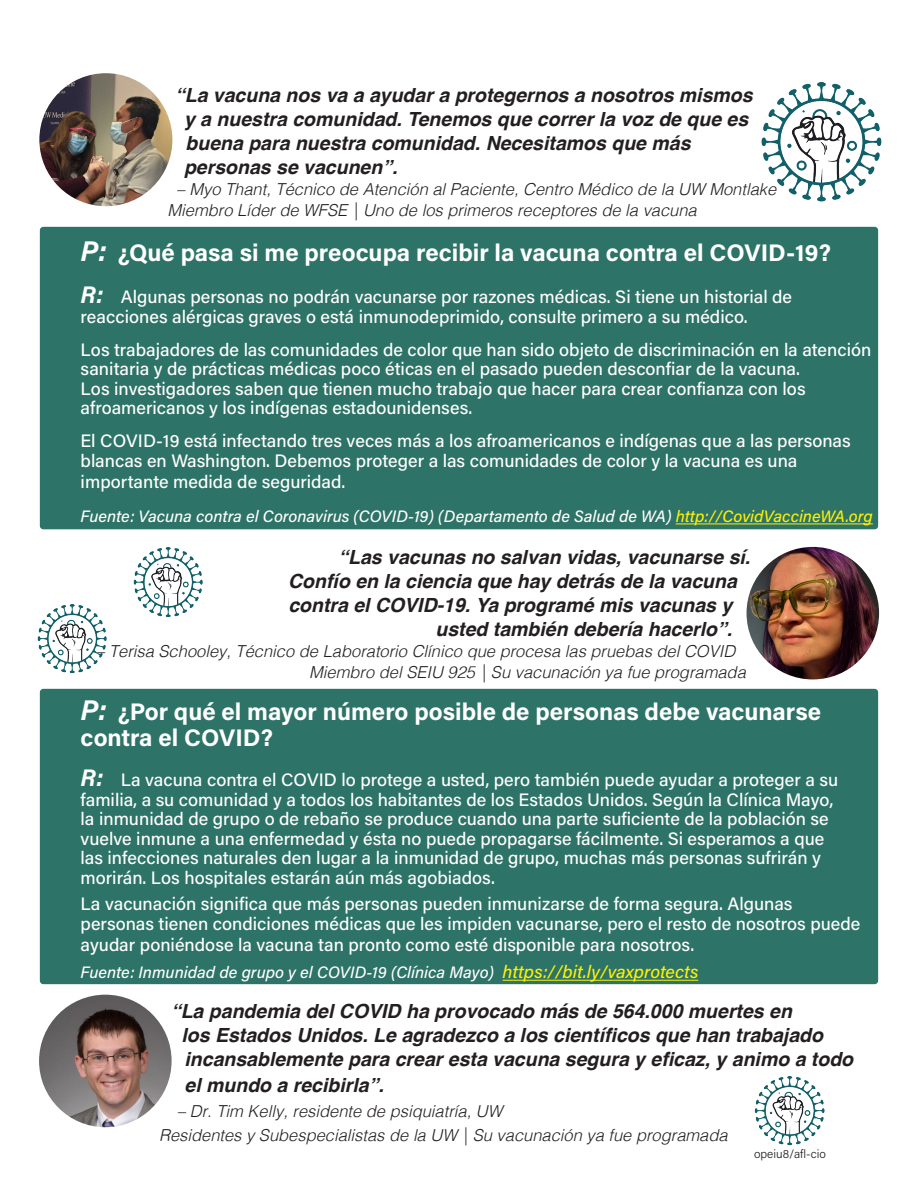
<style>
.page{position:relative;width:918px;height:1188px;background:#fff}
.page>*{position:absolute;margin:0;border:0;box-sizing:border-box;transform-origin:0 0}
.t1{font:700 24px/25.5px "Acumin Pro";color:#fff}
.t2{font:italic 700 19.5px/24.5px "Helvetica";color:#231f20}
.Question_text_paragr{font:500 18px/19.5px "Acumin Pro";color:#fff}
.t3{font:italic 300 16.5px/21px "Helvetica";color:#231f20}
.Question_text_paragr-2{font:italic 500 16.5px "Acumin Pro";color:#fff}
.t4{font:300 12px "Acumin Pro";color:#231f20}
.s1{font-style:italic;font-size:28.5px}
.s2{font-weight:700;font-style:italic;font-size:24px}
.s3{color:#fff101}
.s4{font-size:18px;color:#fff101}
</style>
<div class="page">
<div style="left:40px;top:227px;width:838px;height:302px;background:#2d7367;border-radius:4px"></div>
<hr style="left:676px;top:524px;width:197px;height:1px;background:#fff101">
<div style="left:40px;top:689px;width:838px;height:295px;background:#2d7367;border-radius:4px"></div>
<hr style="left:503px;top:980px;width:195px;height:1px;background:#fff101">
<img style="left:747px;top:547px;width:132px;height:132px;border-radius:66px">
<img style="left:39px;top:995px;width:133px;height:132px;border-radius:66px">
<img style="left:39px;top:73px;width:133px;height:133px;border-radius:67px">
<img style="left:761px;top:83px;width:121px;height:119px">
<img style="left:37px;top:604px;width:70px;height:70px">
<img style="left:133px;top:548px;width:70px;height:70px">
<img style="left:754px;top:1077px;width:71px;height:69px">
<p class="t2" style="left:184px;top:83px;width:570px;line-height:24px;text-indent:-9px">“La vacuna nos va a ayudar a protegernos a nosotros mismos y a nuestra comunidad. Tenemos que correr la voz de que es buena para nuestra comunidad. Necesitamos que más personas se vacunen”.</p>
<p class="t3" style="left:168px;top:178px;width:610px;text-indent:9px">– Myo Thant, Técnico de Atención al Paciente, Centro Médico de la UW Montlake<br>Miembro Líder de WFSE | Uno de los primeros receptores de la vacuna</p>
<p class="t1" style="left:81px;top:239px;width:752px"><span class="s1">P:</span> ¿Qué pasa si me preocupa recibir la vacuna contra el COVID-19?</p>
<p class="Question_text_paragr" style="left:81px;top:286px;width:713px"><span class="s2">R:</span> Algunas personas no podrán vacunarse por razones médicas. Si tiene un historial de reacciones alérgicas graves o está inmunodeprimido, consulte primero a su médico.</p>
<p class="Question_text_paragr" style="left:81px;top:339px;width:792px">Los trabajadores de las comunidades de color que han sido objeto de discriminación en la atención sanitaria y de prácticas médicas poco éticas en el pasado pueden desconfiar de la vacuna.<br>Los investigadores saben que tienen mucho trabajo que hacer para crear confianza con los afroamericanos y los indígenas estadounidenses.</p>
<p class="Question_text_paragr" style="left:81px;top:430px;width:772px;line-height:20.2px">El COVID-19 está infectando tres veces más a los afroamericanos e indígenas que a las personas blancas en Washington. Debemos proteger a las comunidades de color y la vacuna es una importante medida de seguridad.</p>
<p class="Question_text_paragr-2" style="left:81px;top:505px;width:794px">Fuente: Vacuna contra el Coronavirus (COVID-19) (Departamento de Salud de WA) <span class="s3">http://CovidVaccineWA.org</span></p>
<p class="t2" style="left:338px;top:545px;width:413px">“Las vacunas no salvan vidas, vacunarse sí.</p>
<p class="t2" style="left:288px;top:569px;width:450px">Confío en la ciencia que hay detrás de la vacuna</p>
<p class="t2" style="left:288px;top:593px;width:446px">contra el COVID-19. Ya programé mis vacunas y</p>
<p class="t2" style="left:435px;top:617px;width:298px">usted también debería hacerlo”.</p>
<p class="t3" style="left:309px;top:640px;width:438px;text-indent:-213px">– Terisa Schooley, Técnico de Laboratorio Clínico que procesa las pruebas del COVID<br>Miembro del SEIU 925 | Su vacunación ya fue programada</p>
<p class="t1" style="left:81px;top:698px;width:742px"><span class="s1">P:</span> ¿Por qué el mayor número posible de personas debe vacunarse contra el COVID?</p>
<p class="Question_text_paragr" style="left:81px;top:770px;width:759px"><span class="s2">R:</span> La vacuna contra el COVID lo protege a usted, pero también puede ayudar a proteger a su familia, a su comunidad y a todos los habitantes de los Estados Unidos. Según la Clínica Mayo, la inmunidad de grupo o de rebaño se produce cuando una parte suficiente de la población se vuelve inmune a una enfermedad y ésta no puede propagarse fácilmente. Si esperamos a que las infecciones naturales den lugar a la inmunidad de grupo, muchas más personas sufrirán y morirán. Los hospitales estarán aún más agobiados.</p>
<p class="Question_text_paragr" style="left:81px;top:893px;width:781px;line-height:20.2px">La vacunación significa que más personas pueden inmunizarse de forma segura. Algunas personas tienen condiciones médicas que les impiden vacunarse, pero el resto de nosotros puede ayudar poniéndose la vacuna tan pronto como esté disponible para nosotros.</p>
<p class="Question_text_paragr-2" style="left:81px;top:961px;width:619px">Fuente: Inmunidad de grupo y el COVID-19 (Clínica Mayo) <span class="s4">https://bit.ly/vaxprotects</span></p>
<p class="t2" style="left:182px;top:999px;width:673px;text-indent:-10px">“La pandemia del COVID ha provocado más de 564.000 muertes en<br>los Estados Unidos. Le agradezco a los científicos que han trabajado incansablemente para crear esta vacuna segura y eficaz, y animo a todo el mundo a recibirla”.</p>
<p class="t3" style="left:159px;top:1098px;width:570px;line-height:24px;text-indent:18px">– Dr. Tim Kelly, residente de psiquiatría, UW<br>Residentes y Subespecialistas de la UW | Su vacunación ya fue programada</p>
<p class="t4" style="left:754px;top:1145px;width:74px">opeiu8/afl-cio</p>
</div>
